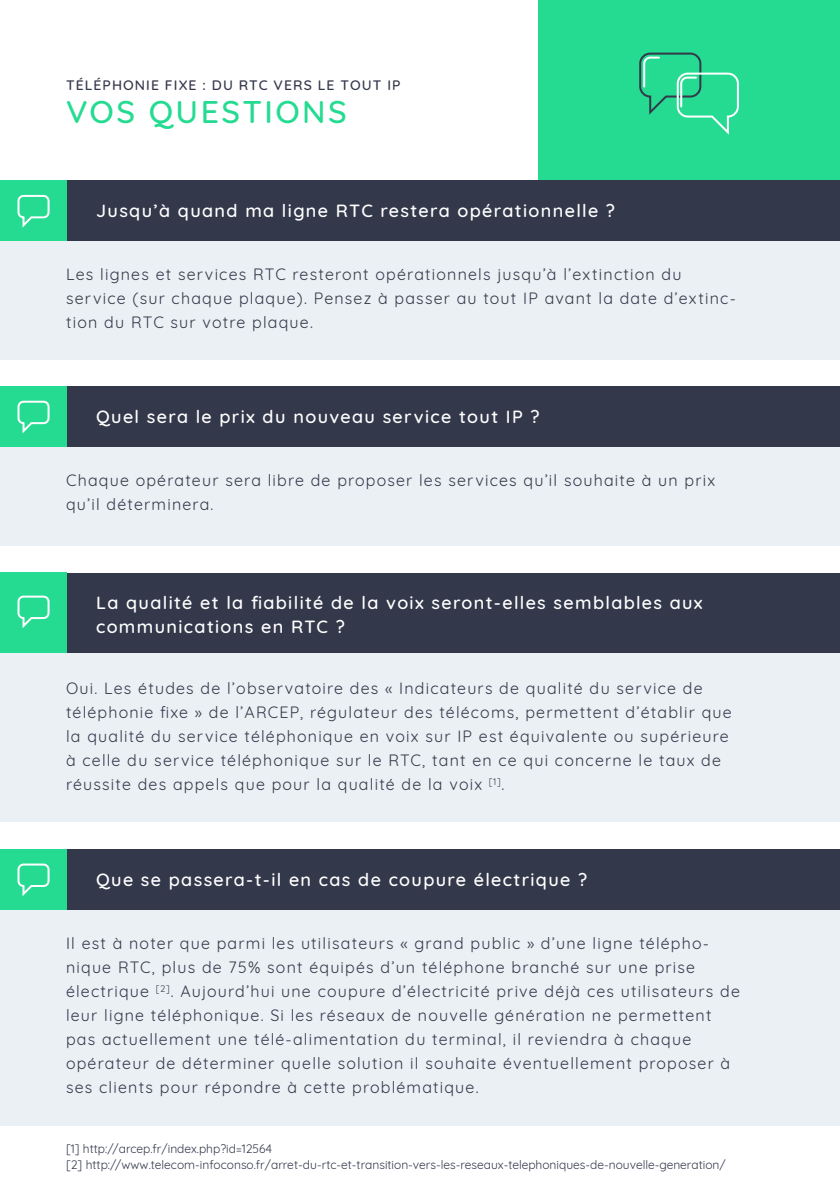
<style>
.page{position:relative;width:840px;height:1191px;background:#fff}
.page>*{position:absolute;margin:0;border:0;box-sizing:border-box;transform-origin:0 0}
.t1{font:500 32px "Quicksand";letter-spacing:.075em;color:#25db91}
.t2{font:500 18px/24px "Quicksand";letter-spacing:.075em;color:#fff}
.t3{font:16px/24px "Quicksand";letter-spacing:.075em;color:#33384b}
.t4{font:500 14px "Quicksand";letter-spacing:.075em;color:#33384b}
.t5{font:12px/16px "Quicksand";color:#33384b}
</style>
<div class="page">
<div style="left:538px;top:0;width:301px;height:181px;background:#25db91"></div>
<svg style="left:639px;top:52px;width:100px;height:83px"></svg>
<div style="left:0;top:238px;width:839px;height:122px;background:#ebf0f4"></div>
<div style="left:66px;top:181px;width:773px;height:60px;background:#33384b"></div>
<div style="left:0;top:442px;width:839px;height:104px;background:#ebf0f4"></div>
<div style="left:66px;top:386px;width:773px;height:60px;background:#33384b"></div>
<div style="left:0;top:181px;width:66px;height:60px;background:#25db91"></div>
<svg style="left:17px;top:194px;width:33px;height:34px"></svg>
<div style="left:0;top:386px;width:66px;height:60px;background:#25db91"></div>
<svg style="left:17px;top:400px;width:33px;height:34px"></svg>
<div style="left:0;top:907px;width:839px;height:219px;background:#ebf0f4"></div>
<div style="left:66px;top:849px;width:773px;height:60px;background:#33384b"></div>
<div style="left:0;top:849px;width:66px;height:60px;background:#25db91"></div>
<svg style="left:17px;top:863px;width:33px;height:33px"></svg>
<div style="left:0;top:650px;width:839px;height:172px;background:#ebf0f4"></div>
<div style="left:66px;top:573px;width:773px;height:80px;background:#33384b"></div>
<div style="left:0;top:573px;width:66px;height:80px;background:#25db91"></div>
<svg style="left:17px;top:595px;width:33px;height:34px"></svg>
<p class="t4" style="left:66px;top:74px;width:336px">TÉLÉPHONIE FIXE : DU RTC VERS LE TOUT IP</p>
<h1 class="t1" style="left:66px;top:86px;width:282px">VOS QUESTIONS</h1>
<p class="t2" style="left:96px;top:197px;width:520px">Jusqu’à quand ma ligne RTC restera opérationnelle ?</p>
<p class="t3" style="left:66px;top:260px;width:671px">Les lignes et services RTC resteront opérationnels jusqu’à l’extinction du service (sur chaque plaque). Pensez à passer au tout IP avant la date d’extinc&shy;tion du RTC sur votre plaque.</p>
<p class="t2" style="left:96px;top:402px;width:445px">Quel sera le prix du nouveau service tout IP ?</p>
<p class="t3" style="left:66px;top:466px;width:650px">Chaque opérateur sera libre de proposer les services qu’il souhaite à un prix qu’il déterminera.</p>
<p class="t2" style="left:96px;top:589px;width:607px">La qualité et la fiabilité de la voix seront-elles semblables aux communications en RTC ?</p>
<p class="t3" style="left:66px;top:675px;width:666px">Oui. Les études de l’observatoire des « Indicateurs de qualité du service de téléphonie fixe » de l’ARCEP, régulateur des télécoms, permettent d’établir que la qualité du service téléphonique en voix sur IP est équivalente ou supérieure à celle du service téléphonique sur le RTC, tant en ce qui concerne le taux de réussite des appels que pour la qualité de la voix <sup>[1]</sup>.</p>
<p class="t2" style="left:96px;top:865px;width:492px">Que se passera-t-il en cas de coupure électrique ?</p>
<p class="t3" style="left:66px;top:929px;width:675px">Il est à noter que parmi les utilisateurs « grand public » d’une ligne télépho&shy;nique RTC, plus de 75% sont équipés d’un téléphone branché sur une prise électrique <sup>[2]</sup>. Aujourd’hui une coupure d’électricité prive déjà ces utilisateurs de leur ligne téléphonique. Si les réseaux de nouvelle génération ne permettent pas actuellement une télé-alimentation du terminal, il reviendra à chaque opérateur de déterminer quelle solution il souhaite éventuellement proposer à ses clients pour répondre à cette problématique.</p>
<p class="t5" style="left:66px;top:1139px;width:660px">[1] http://arcep.fr/index.php?id=12564<br>[2] http://www.telecom-infoconso.fr/arret-du-rtc-et-transition-vers-les-reseaux-telephoniques-de-nouvelle-generation/</p>
</div>
